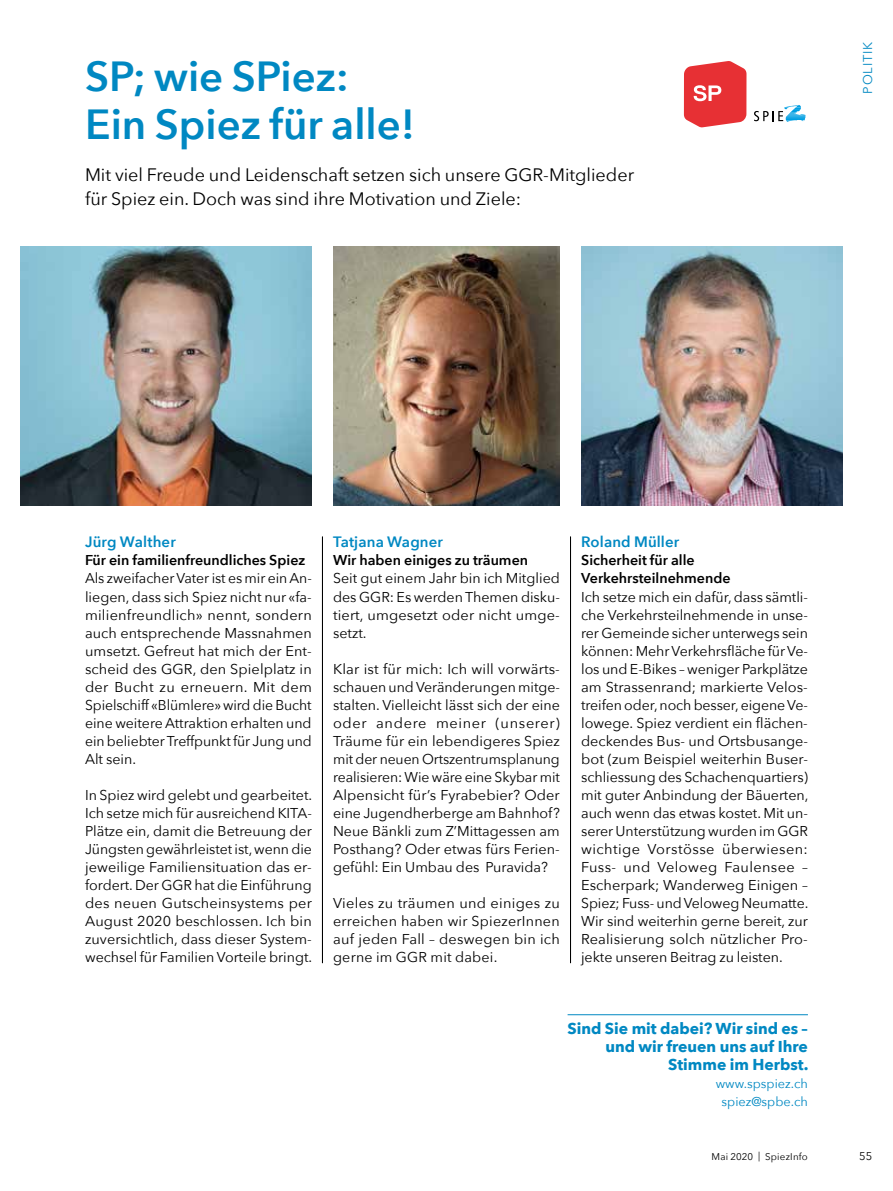
<style>
.page{position:relative;width:893px;height:1191px;background:#fff}
.page>*{position:absolute;margin:0;border:0;box-sizing:border-box;transform-origin:0 0}
.t1{font:600 42px "Avenir Next";color:#0088c2}
.t2{font:18px/24px "Avenir Next";color:#000}
.t3{font:700 15.75px/18px "Avenir Next";color:#0088c2;text-align:right}
.t4{font:600 15px "Avenir Next";letter-spacing:.01em;color:#0088c2}
.t5{font:14.25px/18px "Avenir Next";color:#000;text-align:justify}
.t6{font:600 14.25px/18px "Avenir Next";color:#000}
.t7{font:12.75px/18px "Avenir Next";color:#0088c2;text-align:center}
.t8{font:12.75px "Avenir Next";letter-spacing:.07em;color:#0088c2}
.t9{font:11.25px "Avenir Next";color:#000}
.t10{font:9.75px "Avenir Next";letter-spacing:.02em;color:#000}
</style>
<div class="page">
<hr style="left:322px;top:536px;width:1px;height:427px;background:#000">
<hr style="left:570px;top:536px;width:1px;height:427px;background:#000">
<hr style="left:568px;top:1014px;width:240px;height:1px;background:#0088c2">
<svg style="left:684px;top:61px;width:62px;height:66px;background:#ea4f53"></svg>
<svg style="left:754px;top:105px;width:51px;height:17px"></svg>
<img style="left:581px;top:247px;width:261px;height:258px">
<img style="left:333px;top:247px;width:227px;height:258px">
<img style="left:21px;top:247px;width:291px;height:258px">
<h1 class="t1" style="left:85px;top:40px;width:265px">SP; wie SPiez:</h1>
<h1 class="t1" style="left:85px;top:88px;width:332px">Ein Spiez für alle!</h1>
<p class="t2" style="left:85px;top:162px;width:551px">Mit viel Freude und Leidenschaft setzen sich unsere GGR-Mitglieder für Spiez ein. Doch was sind ihre Motivation und Ziele:</p>
<p class="t8" style="left:857px;top:94px;width:53px;rotate:-90deg">POLITIK</p>
<p class="t4" style="left:85px;top:529px;width:92px">Jürg Walther</p>
<p class="t6" style="left:85px;top:551px;width:222px">Für ein familienfreundliches Spiez</p>
<p class="t5" style="left:85px;top:569px;width:228px">Als zweifacher Vater ist es mir ein An&shy;liegen, dass sich Spiez nicht nur «fa&shy;milienfreundlich» nennt, sondern auch entsprechende Massnahmen umsetzt. Gefreut hat mich der Ent&shy;scheid des GGR, den Spielplatz in der Bucht zu erneuern. Mit dem Spielschiff «Blümlere» wird die Bucht eine weitere Attraktion erhalten und ein beliebter Treffpunkt für Jung und Alt sein.</p>
<p class="t5" style="left:85px;top:785px;width:229px">In Spiez wird gelebt und gearbeitet.<br>Ich setze mich für ausreichend KITA-Plätze ein, damit die Betreuung der Jüngsten gewährleistet ist, wenn die jeweilige Familiensituation das er&shy;fordert. Der GGR hat die Einführung des neuen Gutscheinsystems per August 2020 beschlossen. Ich bin zuversichtlich, dass dieser System&shy;wechsel für Familien Vorteile bringt.</p>
<p class="t4" style="left:333px;top:529px;width:111px">Tatjana Wagner</p>
<p class="t6" style="left:333px;top:551px;width:197px">Wir haben einiges zu träumen</p>
<p class="t5" style="left:333px;top:569px;width:228px">Seit gut einem Jahr bin ich Mitglied des GGR: Es werden Themen disku&shy;tiert, umgesetzt oder nicht umge&shy;setzt.</p>
<p class="t5" style="left:333px;top:659px;width:228px">Klar ist für mich: Ich will vorwärts&shy;schauen und Veränderungen mitge&shy;stalten. Vielleicht lässt sich der eine oder andere meiner (unserer)<br>Träume für ein lebendigeres Spiez mit der neuen Ortszentrumsplanung realisieren: Wie wäre eine Skybar mit Alpensicht für’s Fyrabebier? Oder eine Jugendherberge am Bahnhof?<br>Neue Bänkli zum Z’Mittagessen am Posthang? Oder etwas fürs Ferien&shy;gefühl: Ein Umbau des Puravida?</p>
<p class="t5" style="left:333px;top:893px;width:228px">Vieles zu träumen und einiges zu erreichen haben wir SpiezerInnen auf jeden Fall – deswegen bin ich gerne im GGR mit dabei.</p>
<p class="t4" style="left:581px;top:529px;width:100px">Roland Müller</p>
<p class="t6" style="left:581px;top:551px;width:151px">Sicherheit für alle<br>Verkehrsteilnehmende</p>
<p class="t5" style="left:581px;top:587px;width:229px">Ich setze mich ein dafür, dass sämtli&shy;che Verkehrsteilnehmende in unse&shy;rer Gemeinde sicher unterwegs sein können: Mehr Verkehrsfläche für Ve&shy;los und E-Bikes – weniger Parkplätze am Strassenrand; markierte Velos&shy;treifen oder, noch besser, eigene Ve&shy;lowege. Spiez verdient ein flächen&shy;deckendes Bus- und Ortsbusange&shy;bot (zum Beispiel weiterhin Buser&shy;schliessung des Schachenquartiers) mit guter Anbindung der Bäuerten, auch wenn das etwas kostet. Mit un&shy;serer Unterstützung wurden im GGR wichtige Vorstösse überwiesen:<br>Fuss- und Veloweg Faulensee – Escherpark; Wanderweg Einigen – Spiez; Fuss- und Veloweg Neumatte.<br>Wir sind weiterhin gerne bereit, zur Realisierung solch nützlicher Pro&shy;jekte unseren Beitrag zu leisten.</p>
<p class="t3" style="left:568px;top:1019px;width:242px">Sind Sie mit dabei? Wir sind es – und wir freuen uns auf Ihre<br>Stimme im Herbst.</p>
<p class="t7" style="left:716px;top:1074px;width:94px">www.spspiez.ch spiez@spbe.ch</p>
<p class="t10" style="left:712px;top:1148px;width:98px">Mai 2020 | SpiezInfo</p>
<p class="t9" style="left:859px;top:1147px;width:15px">55</p>
</div>
